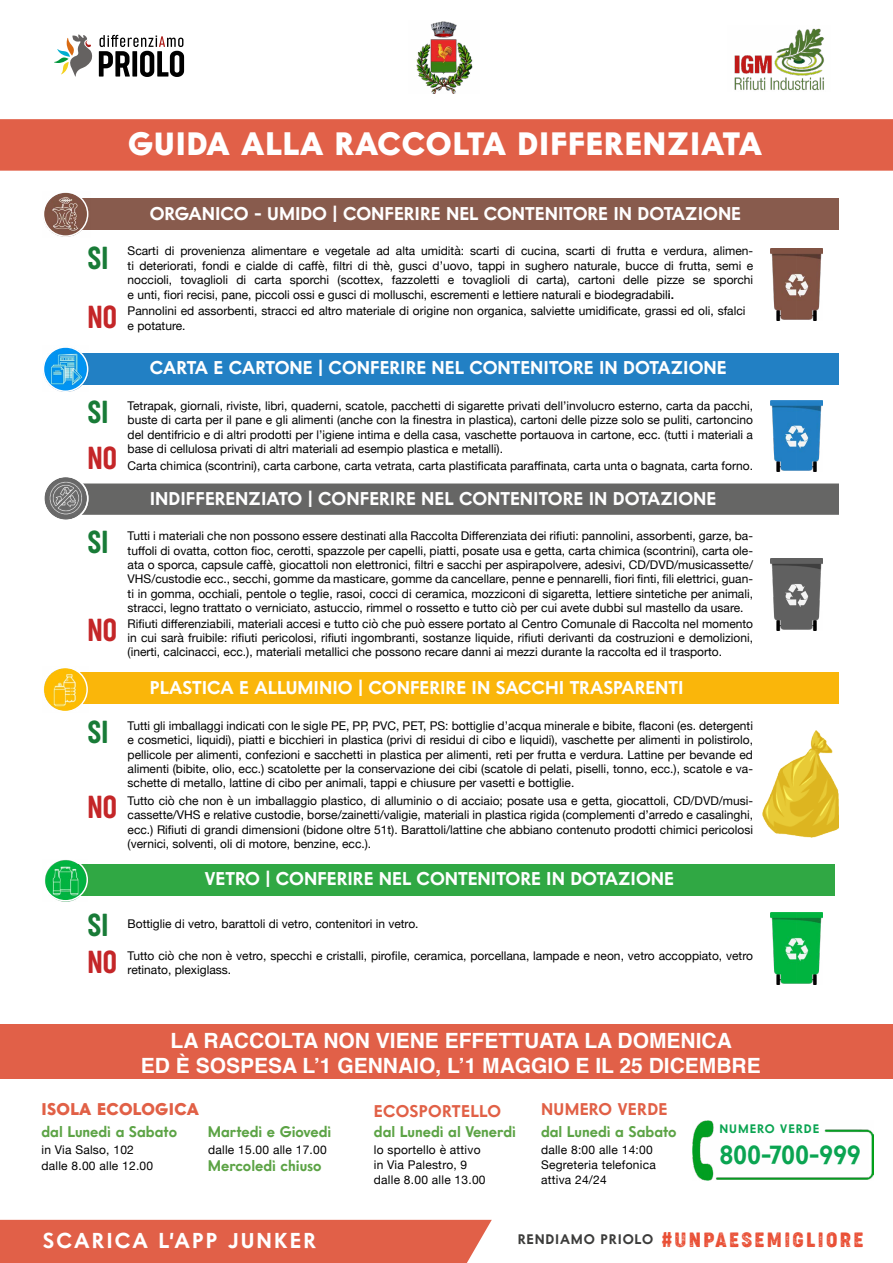
<style>
.page{position:relative;width:893px;height:1263px;background:#fff}
.page>*{position:absolute;margin:0;border:0;box-sizing:border-box;transform-origin:0 0}
.t1{font:900 31.5px "Intervogue Alt";letter-spacing:.03em;color:#fff}
.t2{font:300 30px "Cocogoose Compressed";color:#187b37}
.t3{font:300 30px "Cocogoose Compressed";color:#c42628}
.t4{font:700 25.5px "Intervogue Alt";letter-spacing:-.01em;color:#0aa451}
.t5{font:700 21px/25.2px "Helvetica";color:#fff;text-align:center}
.t6{font:700 21px "Intervogue Alt";letter-spacing:.1em;color:#fff}
.t7{font:19.5px "Cocogoose Condensed Letterpres";letter-spacing:.12em;color:#e94f35}
.t8{font:700 18px "Intervogue Alt";color:#fff}
.t9{font:700 16.5px "Intervogue Alt";letter-spacing:.02em;color:#e16046}
.t10{font:900 16.5px "Intervogue Alt";letter-spacing:.02em;color:#e16046}
.t11{font:700 15px "Intervogue Alt";color:#5ca345}
.t12{font:12px/14.4px "Helvetica Neue";color:#000;text-align:justify}
.t13{font:12px/15px "Helvetica Neue";letter-spacing:.02em;color:#000}
.t14{font:700 12px "Intervogue Alt";letter-spacing:.08em;color:#0aa451}
.s1{font-weight:500}
.s2{font-family:"Intervogue Alt";font-weight:700;font-size:13.5px;color:#3c3c3b}
</style>
<div class="page">
<div style="left:0;top:119px;width:893px;height:52px;background:#e16048"></div>
<div style="left:67px;top:198px;width:772px;height:31px;background:#885b4d"></div>
<div style="left:67px;top:353px;width:772px;height:31px;background:#2280c4"></div>
<div style="left:82px;top:483px;width:757px;height:32px;background:#666665"></div>
<div style="left:67px;top:672px;width:772px;height:32px;background:#fab60a"></div>
<div style="left:67px;top:864px;width:767px;height:31px;background:#30a844"></div>
<img style="left:44px;top:194px;width:47px;height:43px">
<div style="left:43px;top:191px;width:45px;height:46px;border:2px solid #fff;border-radius:50%"></div>
<img style="left:43px;top:349px;width:45px;height:43px">
<div style="left:43px;top:346px;width:45px;height:46px;border:2px solid #fff;border-radius:50%"></div>
<img style="left:45px;top:670px;width:43px;height:39px">
<div style="left:42px;top:667px;width:46px;height:45px;border:2px solid #fff;border-radius:50%"></div>
<img style="left:46px;top:861px;width:42px;height:40px">
<div style="left:43px;top:858px;width:45px;height:43px;border:2px solid #fff;border-radius:50%"></div>
<img style="left:44px;top:476px;width:44px;height:45px;border-radius:22px">
<div style="left:43px;top:476px;width:45px;height:45px;border:2px solid #fff;border-radius:50%"></div>
<img style="left:770px;top:249px;width:53px;height:71px">
<img style="left:770px;top:400px;width:53px;height:72px">
<img style="left:770px;top:558px;width:53px;height:72px">
<img style="left:770px;top:913px;width:53px;height:71px">
<img style="left:762px;top:730px;width:77px;height:108px">
<img style="left:734px;top:28px;width:90px;height:63px">
<img style="left:416px;top:21px;width:57px;height:73px">
<svg style="left:54px;top:34px;width:39px;height:43px"></svg>
<svg style="left:99px;top:35px;width:85px;height:42px"></svg>
<div style="left:0;top:1024px;width:893px;height:55px;background:#e16048"></div>
<div style="left:0;top:1220px;width:492px;height:43px;background:#e16048"></div>
<img style="left:693px;top:1120px;width:180px;height:60px">
<div style="left:719px;top:1124px;width:101px;height:16px;background:#fff"></div>
<h1 class="t1" style="left:128px;top:125px;width:635px">GUIDA ALLA RACCOLTA DIFFERENZIATA</h1>
<h3 class="t8" style="left:150px;top:202px;width:593px">ORGANICO - UMIDO | CONFERIRE NEL CONTENITORE IN DOTAZIONE</h3>
<h2 class="t2" style="left:88px;top:238px;width:22px">SI</h2>
<p class="t12" style="left:128px;top:245px;width:627px">Scarti di provenienza alimentare e vegetale ad alta umidità: scarti di cucina, scarti di frutta e verdura, alimen&shy;ti deteriorati, fondi e cialde di caffè, filtri di thè, gusci d’uovo, tappi in sughero naturale, bucce di frutta, semi e noccioli, tovaglioli di carta sporchi (scottex, fazzoletti e tovaglioli di carta), cartoni delle pizze se sporchi e unti, fiori recisi, pane, piccoli ossi e gusci di molluschi, escrementi e lettiere naturali e biodegradabil<span class="s1">i.</span></p>
<h2 class="t3" style="left:88px;top:297px;width:31px">NO</h2>
<p class="t12" style="left:128px;top:304px;width:619px">Pannolini ed assorbenti, stracci ed altro materiale di origine non organica, salviette umidificate, grassi ed oli, sfalci e potature.</p>
<h3 class="t8" style="left:150px;top:356px;width:578px">CARTA E CARTONE | CONFERIRE NEL CONTENITORE IN DOTAZIONE</h3>
<h2 class="t2" style="left:88px;top:392px;width:22px">SI</h2>
<h2 class="t3" style="left:88px;top:438px;width:31px">NO</h2>
<p class="t12" style="left:128px;top:399px;width:627px">Tetrapak, giornali, riviste, libri, quaderni, scatole, pacchetti di sigarette privati dell’involucro esterno, carta da pacchi, buste di carta per il pane e gli alimenti (anche con la finestra in plastica), cartoni delle pizze solo se puliti, cartoncino del dentifricio e di altri prodotti per l’igiene intima e della casa, vaschette portauova in cartone, ecc. (tutti i materiali a base di cellulosa privati di altri materiali ad esempio plastica e metalli).</p>
<p class="t12" style="left:128px;top:459px;width:627px">Carta chimica (scontrini), carta carbone, carta vetrata, carta plastificata paraffinata, carta unta o bagnata, carta forno.</p>
<h3 class="t8" style="left:150px;top:487px;width:568px">INDIFFERENZIATO | CONFERIRE NEL CONTENITORE IN DOTAZIONE</h3>
<h2 class="t2" style="left:88px;top:522px;width:22px">SI</h2>
<p class="t12" style="left:128px;top:529px;width:627px">Tutti i materiali che non possono essere destinati alla Raccolta Differenziata dei rifiuti: pannolini, assorbenti, garze, ba&shy;tuffoli di ovatta, cotton fioc, cerotti, spazzole per capelli, piatti, posate usa e getta, carta chimica (scontrini), carta ole&shy;ata o sporca, capsule caffè, giocattoli non elettronici, filtri e sacchi per aspirapolvere, adesivi, CD/DVD/musicassette/ VHS/custodie ecc., secchi, gomme da masticare, gomme da cancellare, penne e pennarelli, fiori finti, fili elettrici, guan&shy;ti in gomma, occhiali, pentole o teglie, rasoi, cocci di ceramica, mozziconi di sigaretta, lettiere sintetiche per animali, stracci, legno trattato o verniciato, astuccio, rimmel o rossetto e tutto ciò per cui avete dubbi sul mastello da usare.</p>
<h2 class="t3" style="left:88px;top:610px;width:31px">NO</h2>
<p class="t12" style="left:128px;top:617px;width:627px">Rifiuti differenziabili, materiali accesi e tutto ciò che può essere portato al Centro Comunale di Raccolta nel momento in cui sarà fruibile: rifiuti pericolosi, rifiuti ingombranti, sostanze liquide, rifiuti derivanti da costruzioni e demolizioni, (inerti, calcinacci, ecc.), materiali metallici che possono recare danni ai mezzi durante la raccolta ed il trasporto.</p>
<h3 class="t8" style="left:150px;top:676px;width:535px">PLASTICA E ALLUMINIO | CONFERIRE IN SACCHI TRASPARENTI</h3>
<h2 class="t2" style="left:88px;top:712px;width:22px">SI</h2>
<p class="t12" style="left:128px;top:719px;width:627px">Tutti gli imballaggi indicati con le sigle PE, PP, PVC, PET, PS: bottiglie d’acqua minerale e bibite, flaconi (es. detergenti e cosmetici, liquidi), piatti e bicchieri in plastica (privi di residui di cibo e liquidi), vaschette per alimenti in polistirolo, pellicole per alimenti, confezioni e sacchetti in plastica per alimenti, reti per frutta e verdura. Lattine per bevande ed alimenti (bibite, olio, ecc.) scatolette per la conservazione dei cibi (scatole di pelati, piselli, tonno, ecc.), scatole e va&shy;schette di metallo, lattine di cibo per animali, tappi e chiusure per vasetti e bottiglie.</p>
<h2 class="t3" style="left:88px;top:787px;width:31px">NO</h2>
<p class="t12" style="left:128px;top:794px;width:627px">Tutto ciò che non è un imballaggio plastico, di alluminio o di acciaio; posate usa e getta, giocattoli, CD/DVD/musi&shy;cassette/VHS e relative custodie, borse/zainetti/valigie, materiali in plastica rigida (complementi d’arredo e casalinghi, ecc.) Rifiuti di grandi dimensioni (bidone oltre 51t). Barattoli/lattine che abbiano contenuto prodotti chimici pericolosi (vernici, solventi, oli di motore, benzine, ecc.).</p>
<h3 class="t8" style="left:205px;top:867px;width:470px">VETRO | CONFERIRE NEL CONTENITORE IN DOTAZIONE</h3>
<h2 class="t2" style="left:88px;top:904px;width:22px">SI</h2>
<p class="t12" style="left:128px;top:917px;width:292px">Bottiglie di vetro, barattoli di vetro, contenitori in vetro.</p>
<h2 class="t3" style="left:88px;top:942px;width:31px">NO</h2>
<p class="t12" style="left:128px;top:949px;width:627px">Tutto ciò che non è vetro, specchi e cristalli, pirofile, ceramica, porcellana, lampade e neon, vetro accoppiato, vetro retinato, plexiglass.</p>
<h3 class="t5" style="left:141px;top:1028px;width:621px">LA RACCOLTA NON VIENE EFFETTUATA LA DOMENICA<br>ED È SOSPESA L’1 GENNAIO, L’1 MAGGIO E IL 25 DICEMBRE</h3>
<h3 class="t10" style="left:41px;top:1099px;width:159px">ISOLA ECOLOGICA</h3>
<h3 class="t9" style="left:374px;top:1101px;width:129px">ECOSPORTELLO</h3>
<h3 class="t9" style="left:541px;top:1099px;width:128px">NUMERO VERDE</h3>
<p class="t13" style="left:41px;top:1142px;width:113px;line-height:16.5px">in Via Salso, 102 dalle 8.00 alle 12.00</p>
<p class="t13" style="left:374px;top:1143px;width:113px">lo sportello è attivo in Via Palestro, 9 dalle 8.00 alle 13.00</p>
<p class="t13" style="left:541px;top:1143px;width:116px">dalle 8:00 alle 14:00<br>Segreteria telefonica attiva 24/24</p>
<p class="t11" style="left:41px;top:1122px;width:137px">dal Lunedì a Sabato</p>
<p class="t11" style="left:374px;top:1122px;width:144px">dal Lunedì al Venerdì</p>
<p class="t11" style="left:541px;top:1122px;width:137px">dal Lunedì a Sabato</p>
<p class="t11" style="left:208px;top:1122px;width:125px">Martedì e Giovedì</p>
<p class="t11" style="left:208px;top:1156px;width:115px">Mercoledì chiuso</p>
<p class="t13" style="left:208px;top:1143px;width:120px">dalle 15.00 alle 17.00</p>
<p class="t14" style="left:719px;top:1122px;width:101px">NUMERO VERDE</p>
<h3 class="t4" style="left:719px;top:1139px;width:143px">800-700-999</h3>
<h3 class="t6" style="left:43px;top:1228px;width:274px">SCARICA L’APP JUNKER</h3>
<h3 class="t7" style="left:518px;top:1226px;width:347px"><span class="s2">RENDIAMO PRIOLO</span> #UNPAESEMIGLIORE</h3>
</div>
